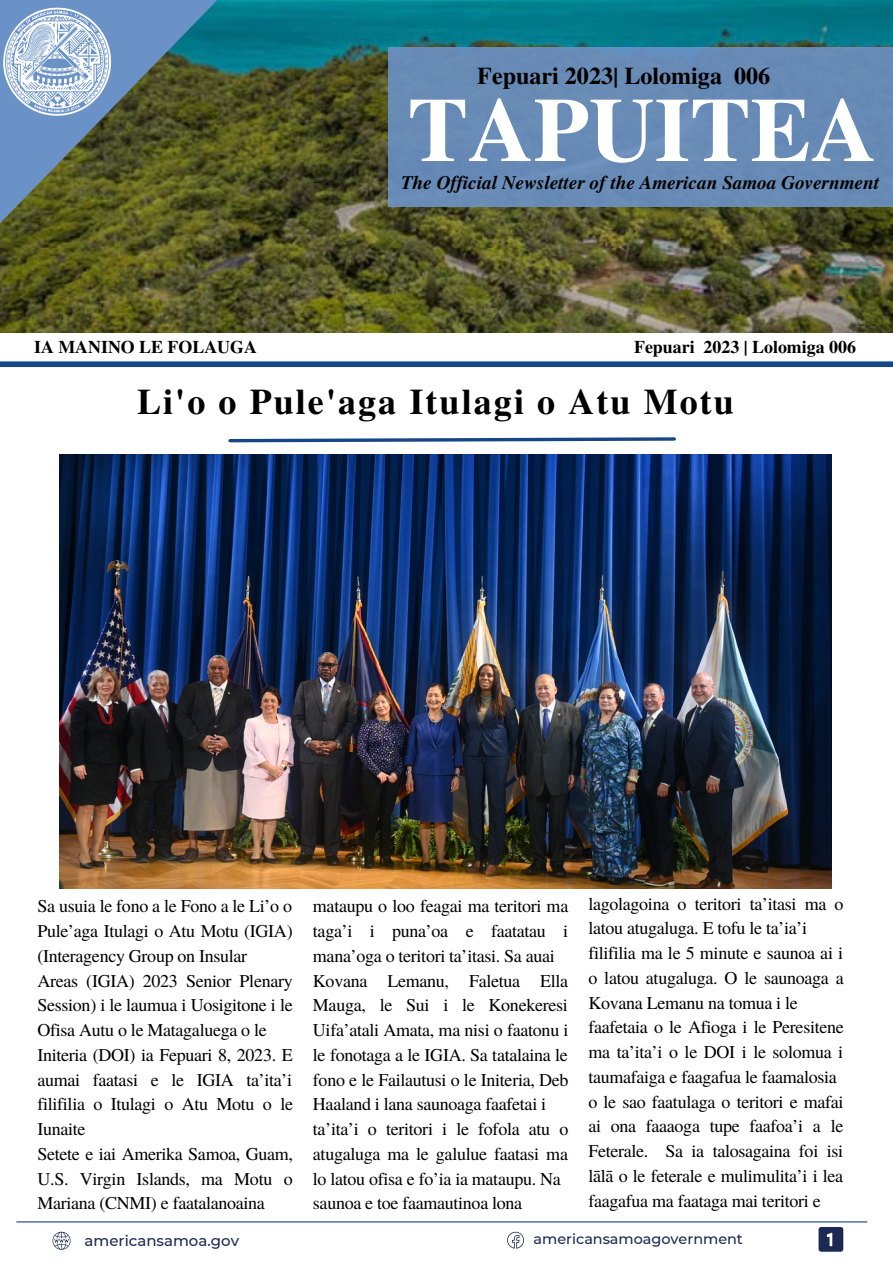
<style>
.page{position:relative;width:893px;height:1264px;background:#fff}
.page>*{position:absolute;margin:0;border:0;box-sizing:border-box;transform-origin:0 0}
.t1{font:700 90.75px "Te X Gyre Termes";color:#fff}
.t2{font:700 36px "Te X Gyre Termes";letter-spacing:.06em;color:#000}
.t3{font:700 24.15px "Te X Gyre Termes";color:#000}
.t4{font:italic 700 19.2px "Te X Gyre Termes";color:#000}
.t5{font:18px/24.8px "Te X Gyre Termes";letter-spacing:-.015em;color:#000}
.t6{font:700 17.85px "Te X Gyre Termes";color:#000}
.t7{font:500 15px "Montserrat";color:#1c2954}
.t8{font:500 14.4px "Montserrat";color:#1c2954}
</style>
<div class="page">
<hr style="left:17px;top:1221px;width:850px;height:1px;background:#164686">
<svg style="left:52px;top:1231px;width:18px;height:18px"></svg>
<svg style="left:507px;top:1231px;width:17px;height:17px"></svg>
<svg style="left:818px;top:1227px;width:25px;height:24px"></svg>
<div style="left:0;top:361px;width:892px;height:6px;background:#164686"></div>
<svg style="left:228px;top:437px;width:448px;height:6px"></svg>
<img style="left:0;top:0;width:892px;height:333px">
<svg style="left:0;top:0;width:217px;height:239px"></svg>
<img style="left:0;top:6px;width:116px;height:116px">
<div style="left:388px;top:47px;width:504px;height:159px;background:#678bb6"></div>
<img style="left:59px;top:455px;width:772px;height:433px">
<h3 class="t3" style="left:477px;top:57px;width:294px">Fepuari 2023| Lolomiga 006</h3>
<h1 class="t1" style="left:407px;top:59px;width:470px">TAPUITEA</h1>
<p class="t4" style="left:401px;top:168px;width:480px">The Official Newsletter of the American Samoa Government</p>
<p class="t6" style="left:34px;top:333px;width:224px">IA MANINO LE FOLAUGA</p>
<p class="t6" style="left:634px;top:333px;width:223px">Fepuari 2023 | Lolomiga 006</p>
<h2 class="t2" style="left:137px;top:373px;width:598px">Li'o o Pule'aga Itulagi o Atu Motu</h2>
<p class="t5" style="left:37px;top:893px;width:257px">Sa usuia le fono a le Fono a le Li’o o<br>Pule’aga Itulagi o Atu Motu (IGIA) (Interagency Group on Insular<br>Areas (IGIA) 2023 Senior Plenary<br>Session) i le laumua i Uosigitone i le<br>Ofisa Autu o le Matagaluega o le<br>Initeria (DOI) ia Fepuari 8, 2023. E aumai faatasi e le IGIA ta’ita’i filifilia o Itulagi o Atu Motu o le<br>Iunaite<br>Setete e iai Amerika Samoa, Guam,<br>U.S. Virgin Islands, ma Motu o<br>Mariana (CNMI) e faatalanoaina</p>
<p class="t5" style="left:313px;top:893px;width:257px">mataupu o loo feagai ma teritori ma taga’i i puna’oa e faatatau i mana’oga o teritori ta’itasi. Sa auai Kovana Lemanu, Faletua Ella Mauga, le Sui i le Konekeresi Uifa’atali Amata, ma nisi o faatonu i le fonotaga a le IGIA. Sa tatalaina le fono e le Failautusi o le Initeria, Deb Haaland i lana saunoaga faafetai i ta’ita’i o teritori i le fofola atu o atugaluga ma le galulue faatasi ma lo latou ofisa e fo’ia ia mataupu. Na saunoa e toe faamautinoa lona</p>
<p class="t5" style="left:588px;top:890px;width:257px">lagolagoina o teritori ta’itasi ma o latou atugaluga. E tofu le ta’ia’i filifilia ma le 5 minute e saunoa ai i o latou atugaluga. O le saunoaga a Kovana Lemanu na tomua i le faafetaia o le Afioga i le Peresitene ma ta’ita’i o le DOI i le solomua i taumafaiga e faagafua le faamalosia o le sao faatulaga o teritori e mafai ai ona faaaoga tupe faafoa’i a le Feterale. Sa ia talosagaina foi isi lālā o le feterale e mulimulita’i i lea faagafua ma faataga mai teritori e</p>
<p class="t7" style="left:85px;top:1230px;width:156px">americansamoa.gov</p>
<p class="t8" style="left:533px;top:1229px;width:211px">americansamoagovernment</p>
</div>
